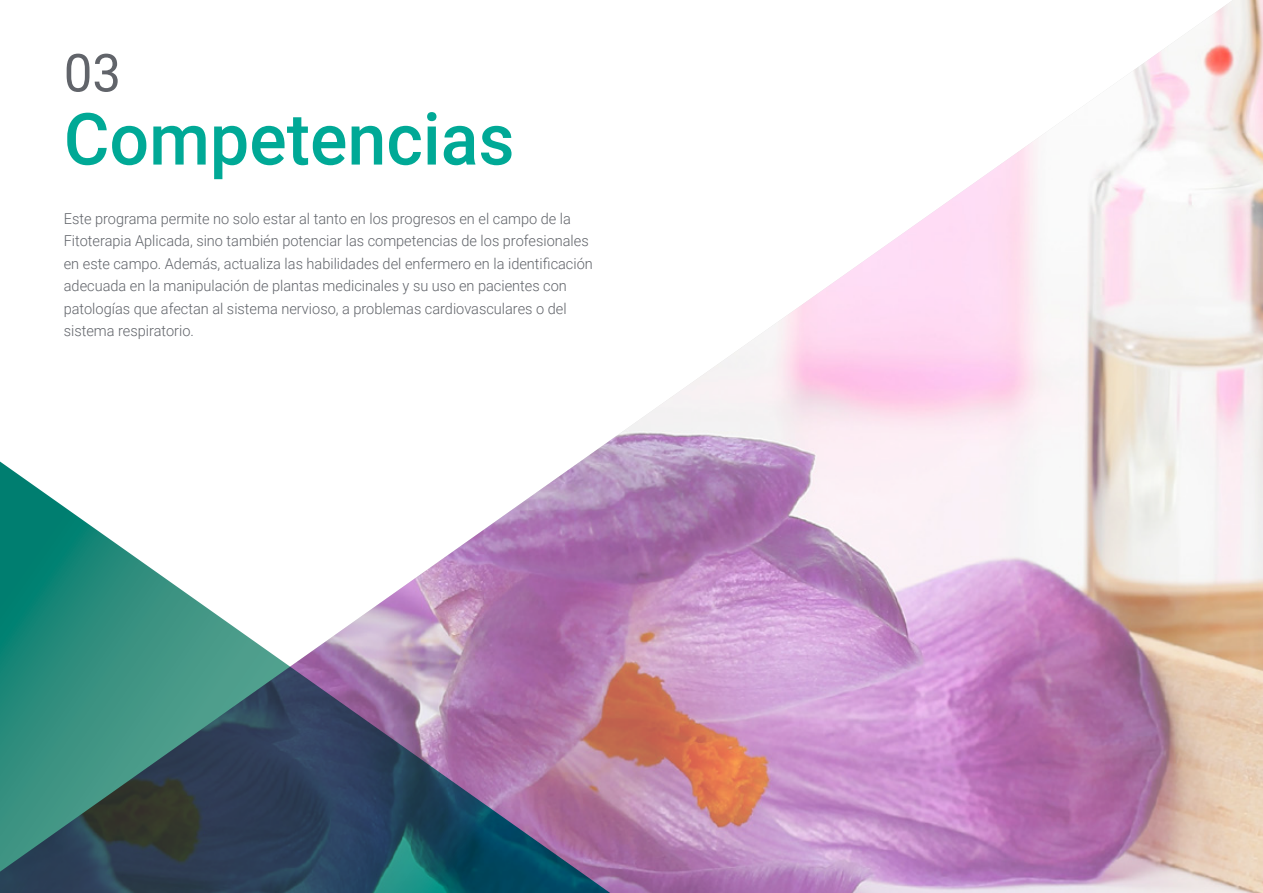
<style>
.page{position:relative;width:1263px;height:893px;background:#fff}
.page>*{position:absolute;margin:0;border:0;box-sizing:border-box;transform-origin:0 0}
.t1{font:500 72px "Roboto";color:#00a996}
.t2{font:52.5px "Roboto";color:#61646a}
.t3{font:300 15px/22.5px "Roboto";color:#61646a}
</style>
<div class="page">
<img style="left:602px;top:0;width:661px;height:893px">
<svg style="left:0;top:446px;width:640px;height:447px"></svg>
<h2 class="t2" style="left:64px;top:36px;width:59px">03</h2>
<h1 class="t1" style="left:64px;top:89px;width:452px">Competencias</h1>
<p class="t3" style="left:64px;top:207px;width:531px">Este programa permite no solo estar al tanto en los progresos en el campo de la Fitoterapia Aplicada, sino también potenciar las competencias de los profesionales en este campo. Además, actualiza las habilidades del enfermero en la identificación adecuada en la manipulación de plantas medicinales y su uso en pacientes con patologías que afectan al sistema nervioso, a problemas cardiovasculares o del sistema respiratorio.</p>
</div>
